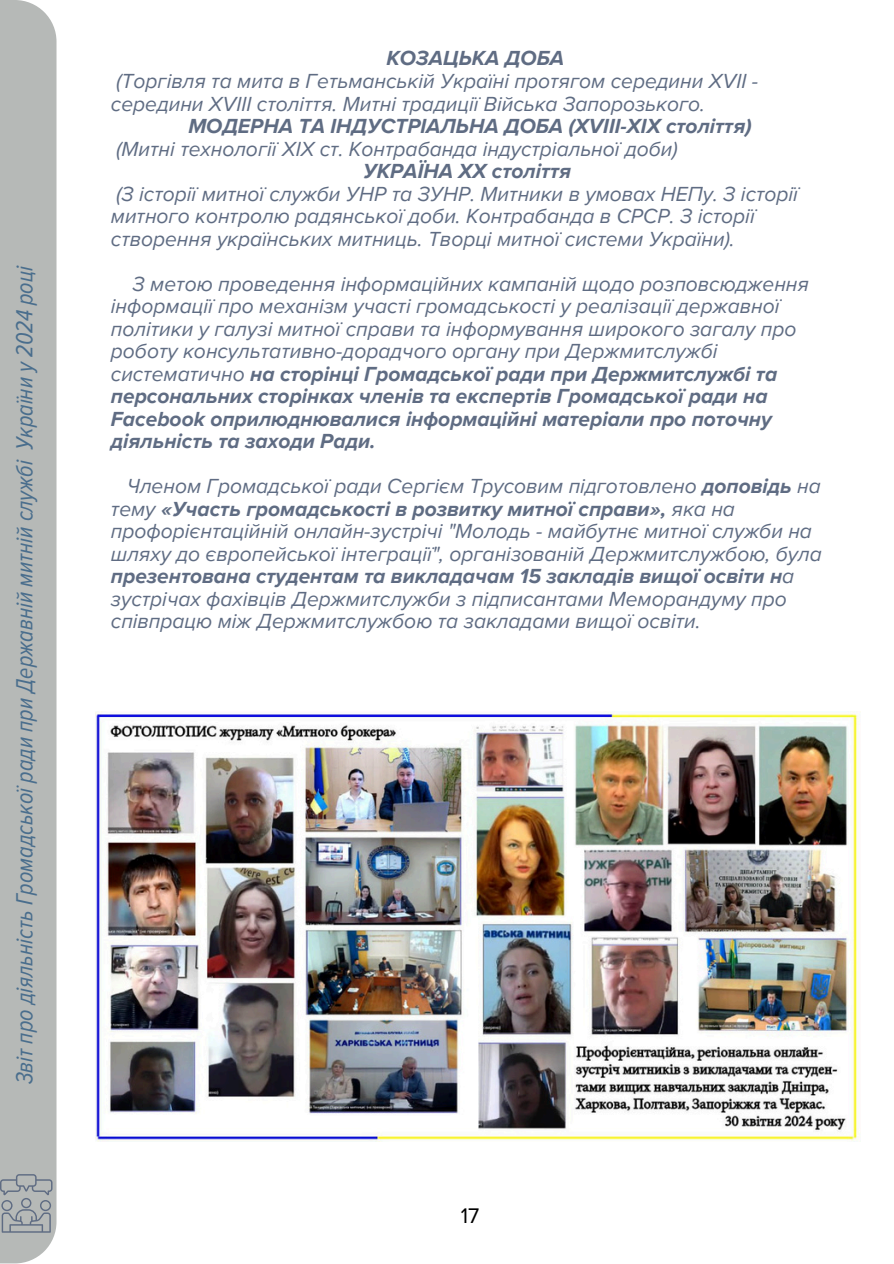
<style>
.page{position:relative;width:894px;height:1264px;background:#fff}
.page>*{position:absolute;margin:0;border:0;box-sizing:border-box;transform-origin:0 0}
.t1{font:italic 24px "Proxima Nova Cond";color:#4a6e8d}
.t2{font:21.75px "Proxima Nova";color:#000}
.t3{font:italic 21px/22.5px "Proxima Nova";color:#5f6c83}
.t4{font:italic 700 21px "Proxima Nova";color:#5f6c83}
.s1{font-weight:700}
</style>
<div class="page">
<div style="left:0;top:0;width:56px;height:1263px;background:#b6b9b7"></div>
<svg style="left:0;top:1174px;width:52px;height:58px"></svg>
<img style="left:96px;top:711px;width:764px;height:430px">
<p class="t1" style="left:10px;top:1084px;width:820px;rotate:-90deg">Звіт про діяльність Громадськоїради при Державній митній службі України у2024 році</p>
<h1 class="t4" style="left:386px;top:46px;width:179px">КОЗАЦЬКА ДОБА</h1>
<p class="t3" style="left:111px;top:70px;width:648px">(Торгівля та мита в Гетьманській Україні протягом середини XVII - середини XVIII століття. Митні традиції Війська Запорозького.</p>
<p class="t4" style="left:188px;top:114px;width:564px">МОДЕРНА ТА ІНДУСТРІАЛЬНА ДОБА (XVIII-XIX століття)</p>
<p class="t3" style="left:116px;top:138px;width:562px">(Митні технології ХІХ ст. Контрабанда індустріальної доби)</p>
<p class="t4" style="left:363px;top:159px;width:209px">УКРАЇНА XX століття</p>
<p class="t3" style="left:111px;top:183px;width:688px">(З історії митної служби УНР та ЗУНР. Митники в умовах НЕПу. З історії митного контролю радянської доби. Контрабанда в СРСР. З історії створення українських митниць. Творці митної системи України).</p>
<p class="t3" style="left:111px;top:273px;width:699px;text-indent:22px">З метою проведення інформаційних кампаній щодо розповсюдження інформації про механізм участі громадськості у реалізації державної політики у галузі митної справи та інформування широкого загалу про роботу консультативно-дорадчого органу при Держмитслужбі систематично <span class="s1">на сторінці Громадської ради при Держмитслужбі та персональних сторінках членів та експертів Громадської ради на Facebook оприлюднювалися інформаційні матеріали про поточну діяльність та заходи Ради.</span></p>
<p class="t3" style="left:111px;top:475px;width:712px;text-indent:16px">Членом Громадської ради Сергієм Трусовим підготовлено <span class="s1">доповідь</span> на тему <span class="s1">«Участь громадськості в розвитку митної справи»,</span> яка на профорієнтаційній онлайн-зустрічі "Молодь - майбутнє митної служби на шляху до європейської інтеграції", організованій Держмитслужбою, була <span class="s1">презентована студентам та викладачам 15 закладів вищої освіти н</span>а зустрічах фахівців Держмитслужби з підписантами Меморандуму про співпрацю між Держмитслужбою та закладами вищої освіти.</p>
<p class="t2" style="left:460px;top:1202px;width:20px">17</p>
</div>
